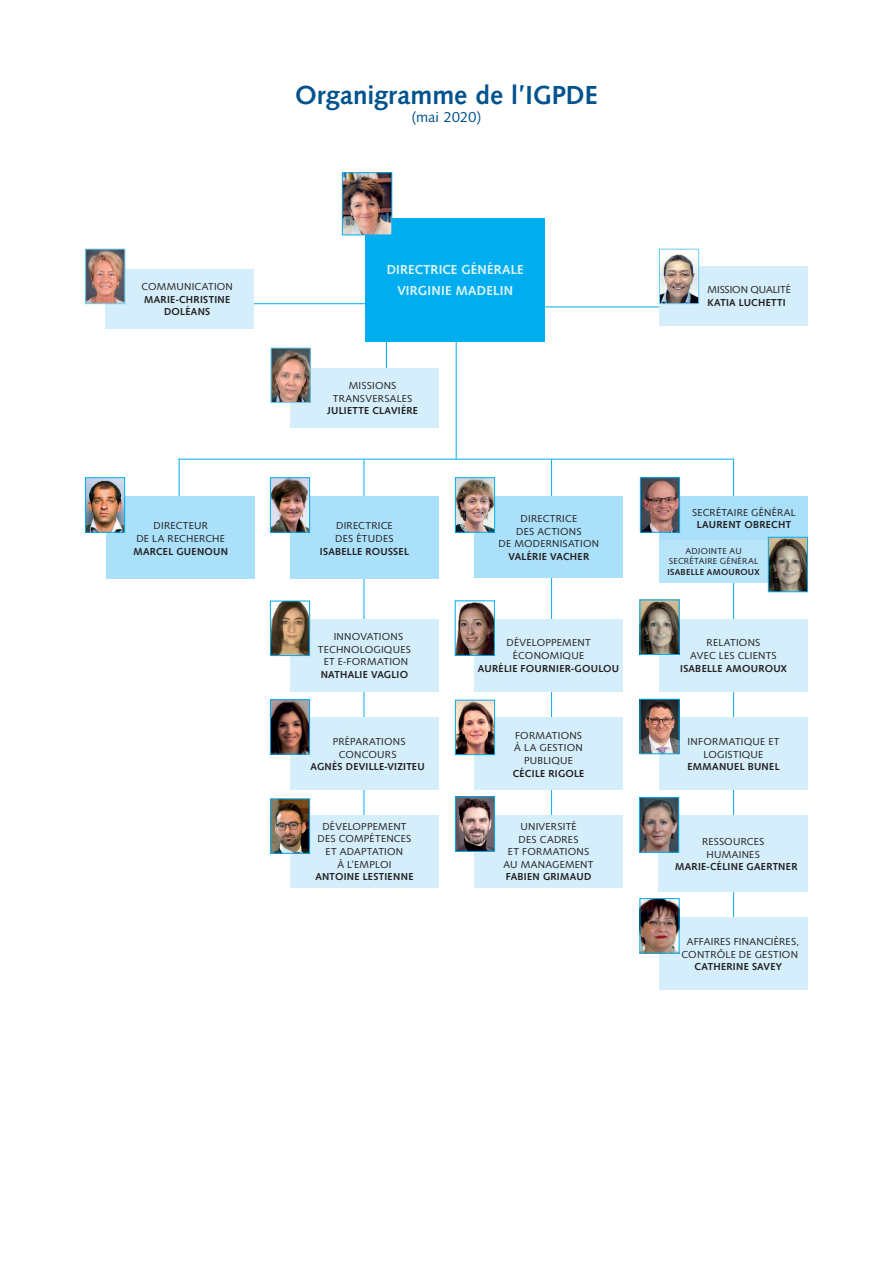
<style>
.page{position:relative;width:893px;height:1263px;background:#fff}
.page>*{position:absolute;margin:0;border:0;box-sizing:border-box;transform-origin:0 0}
.t1{font:700 27px "Syntax";color:#00538d}
.t2{font:15px "Syntax";letter-spacing:-.01em;color:#00538d}
.t3{font:700 13.5px/20.7px "Syntax";letter-spacing:.015em;color:#e1f4fc;text-align:center}
.t4{font:10.5px/12.6px "Syntax";letter-spacing:.025em;color:#231f20;text-align:center}
.t5{font:700 10.5px/12.6px "Syntax";letter-spacing:.025em;color:#231f20;text-align:center}
.t6{font:10.5px "Syntax";letter-spacing:-.005em;color:#231f20}
.t7{font:9px/10.8px "Syntax";letter-spacing:.03em;color:#231f20;text-align:center}
.t8{font:700 9px "Syntax";letter-spacing:.03em;color:#231f20}
</style>
<div class="page">
<hr style="left:247px;top:303px;width:121px;height:1px;background:#00aeef">
<hr style="left:456px;top:316px;width:1px;height:143px;background:#00aeef">
<hr style="left:733px;top:459px;width:1px;height:519px;background:#00aeef">
<hr style="left:179px;top:459px;width:1px;height:106px;background:#00aeef">
<hr style="left:551px;top:459px;width:1px;height:429px;background:#00aeef">
<div style="left:659px;top:496px;width:149px;height:44px;background:#aae0f9"></div>
<hr style="left:364px;top:459px;width:1px;height:422px;background:#00aeef">
<hr style="left:179px;top:459px;width:555px;height:1px;background:#00aeef">
<div style="left:106px;top:497px;width:149px;height:82px;background:#aae0f9"></div>
<div style="left:475px;top:496px;width:148px;height:82px;background:#aae0f9"></div>
<div style="left:474px;top:619px;width:149px;height:72px;background:#d4effb"></div>
<div style="left:474px;top:718px;width:149px;height:72px;background:#d4effb"></div>
<div style="left:474px;top:815px;width:149px;height:72px;background:#d4effb"></div>
<div style="left:290px;top:497px;width:149px;height:82px;background:#aae0f9"></div>
<div style="left:290px;top:619px;width:149px;height:72px;background:#d4effb"></div>
<div style="left:290px;top:718px;width:149px;height:72px;background:#d4effb"></div>
<div style="left:290px;top:815px;width:149px;height:72px;background:#d4effb"></div>
<img style="left:87px;top:479px;width:36px;height:52px">
<div style="left:85px;top:477px;width:40px;height:56px;border:1px solid #00aeef"></div>
<img style="left:272px;top:800px;width:36px;height:52px">
<div style="left:270px;top:798px;width:40px;height:56px;border:1px solid #00aeef"></div>
<img style="left:457px;top:798px;width:36px;height:52px">
<div style="left:455px;top:796px;width:40px;height:56px;border:1px solid #00aeef"></div>
<div style="left:366px;top:218px;width:179px;height:123px;background:#00aeef"></div>
<div style="left:659px;top:917px;width:149px;height:73px;background:#d4effb"></div>
<img style="left:457px;top:702px;width:36px;height:51px">
<div style="left:455px;top:700px;width:40px;height:55px;border:1px solid #00aeef"></div>
<img style="left:457px;top:479px;width:36px;height:52px">
<div style="left:455px;top:477px;width:40px;height:56px;border:1px solid #00aeef"></div>
<img style="left:344px;top:174px;width:46px;height:59px">
<div style="left:342px;top:172px;width:50px;height:63px;border:1px solid #00aeef"></div>
<img style="left:272px;top:701px;width:36px;height:51px">
<div style="left:270px;top:699px;width:40px;height:55px;border:1px solid #00aeef"></div>
<div style="left:659px;top:718px;width:149px;height:72px;background:#d4effb"></div>
<div style="left:658px;top:815px;width:150px;height:77px;background:#d4effb"></div>
<div style="left:659px;top:619px;width:149px;height:72px;background:#d4effb"></div>
<img style="left:641px;top:799px;width:36px;height:52px">
<div style="left:639px;top:797px;width:40px;height:56px;border:1px solid #00aeef"></div>
<img style="left:641px;top:701px;width:36px;height:51px">
<div style="left:639px;top:699px;width:40px;height:55px;border:1px solid #00aeef"></div>
<div style="left:659px;top:540px;width:119px;height:42px;background:#b9e5fa"></div>
<img style="left:770px;top:539px;width:36px;height:51px">
<div style="left:768px;top:537px;width:40px;height:55px;border:1px solid #00aeef"></div>
<img style="left:642px;top:479px;width:36px;height:52px">
<div style="left:640px;top:477px;width:40px;height:56px;border:1px solid #00aeef"></div>
<img style="left:641px;top:900px;width:36px;height:51px">
<div style="left:105px;top:269px;width:148px;height:59px;background:#d4effb"></div>
<img style="left:87px;top:251px;width:36px;height:51px">
<div style="left:85px;top:249px;width:40px;height:55px;border:1px solid #6bcff6"></div>
<img style="left:272px;top:479px;width:36px;height:52px">
<div style="left:270px;top:477px;width:40px;height:56px;border:1px solid #00aeef"></div>
<hr style="left:544px;top:307px;width:118px;height:1px;background:#00aeef">
<div style="left:659px;top:266px;width:149px;height:59px;background:#d4effb"></div>
<img style="left:272px;top:603px;width:36px;height:51px">
<div style="left:270px;top:601px;width:40px;height:55px;border:1px solid #00aeef"></div>
<img style="left:457px;top:602px;width:36px;height:52px">
<div style="left:455px;top:600px;width:40px;height:56px;border:1px solid #00aeef"></div>
<img style="left:661px;top:254px;width:36px;height:48px">
<div style="left:659px;top:249px;width:40px;height:55px;border:1px solid #6bcff6"></div>
<img style="left:641px;top:602px;width:36px;height:51px">
<hr style="left:386px;top:297px;width:1px;height:121px;background:#00aeef">
<div style="left:290px;top:368px;width:149px;height:59px;background:#d4effb"></div>
<img style="left:273px;top:350px;width:36px;height:51px">
<div style="left:271px;top:348px;width:40px;height:55px;border:1px solid #6bcff6"></div>
<p class="t4" style="left:141px;top:280px;width:93px">COMMUNICATION</p>
<p class="t5" style="left:144px;top:293px;width:88px">MARIE-CHRISTINE<br>DOLÉANS</p>
<h1 class="t1" style="left:295px;top:79px;width:304px">Organigramme de l’IGPDE</h1>
<h2 class="t2" style="left:412px;top:109px;width:71px">(mai 2020)</h2>
<p class="t3" style="left:387px;top:260px;width:138px">DIRECTRICE GÉNÉRALE<br>VIRGINIE MADELIN</p>
<p class="t4" style="left:333px;top:379px;width:81px">MISSIONS<br>TRANSVERSALES</p>
<p class="t5" style="left:327px;top:404px;width:92px">JULIETTE CLAVIÈRE</p>
<p class="t6" style="left:708px;top:284px;width:85px">MISSION QUALITÉ</p>
<p class="t5" style="left:708px;top:296px;width:80px">KATIA LUCHETTI</p>
<p class="t4" style="left:692px;top:506px;width:105px">SECRÉTAIRE GÉNÉRAL</p>
<p class="t4" style="left:499px;top:512px;width:102px">DIRECTRICE<br>DES ACTIONS<br>DE MODERNISATION</p>
<p class="t5" style="left:508px;top:550px;width:82px">VALÉRIE VACHER</p>
<p class="t4" style="left:154px;top:520px;width:56px">DIRECTEUR</p>
<p class="t5" style="left:697px;top:519px;width:96px">LAURENT OBRECHT</p>
<p class="t4" style="left:136px;top:532px;width:90px">DE LA RECHERCHE</p>
<p class="t5" style="left:133px;top:545px;width:96px">MARCEL GUENOUN</p>
<p class="t4" style="left:335px;top:520px;width:60px;text-align:left">DIRECTRICE<br>DES ÉTUDES</p>
<p class="t5" style="left:320px;top:545px;width:91px">ISABELLE ROUSSEL</p>
<p class="t7" style="left:669px;top:545px;width:91px">ADJOINTE AU<br>SECRÉTAIRE GÉNÉRAL</p>
<p class="t8" style="left:667px;top:567px;width:94px">ISABELLE AMOUROUX</p>
<p class="t4" style="left:334px;top:630px;width:71px">INNOVATIONS</p>
<p class="t4" style="left:318px;top:643px;width:94px">TECHNOLOGIQUES</p>
<p class="t4" style="left:324px;top:656px;width:86px">ET E-FORMATION</p>
<p class="t5" style="left:321px;top:668px;width:89px">NATHALIE VAGLIO</p>
<p class="t4" style="left:333px;top:735px;width:74px">PRÉPARATIONS<br>CONCOURS</p>
<p class="t5" style="left:311px;top:760px;width:116px">AGNÈS DEVILLE-VIZITEU</p>
<p class="t4" style="left:317px;top:820px;width:95px">DÉVELOPPEMENT<br>DES COMPÉTENCES<br>ET ADAPTATION<br>À L’EMPLOI</p>
<p class="t5" style="left:315px;top:870px;width:100px">ANTOINE LESTIENNE</p>
<p class="t4" style="left:506px;top:637px;width:86px">DÉVELOPPEMENT<br>ÉCONOMIQUE</p>
<p class="t5" style="left:478px;top:662px;width:143px">AURÉLIE FOURNIER-GOULOU</p>
<p class="t4" style="left:514px;top:729px;width:70px">FORMATIONS<br>À LA GESTION<br>PUBLIQUE</p>
<p class="t5" style="left:513px;top:767px;width:73px">CÉCILE RIGOLE</p>
<p class="t4" style="left:504px;top:820px;width:91px">UNIVERSITÉ<br>DES CADRES<br>ET FORMATIONS<br>AU MANAGEMENT</p>
<p class="t5" style="left:506px;top:870px;width:87px">FABIEN GRIMAUD</p>
<p class="t4" style="left:690px;top:637px;width:88px">RELATIONS<br>AVEC LES CLIENTS</p>
<p class="t5" style="left:680px;top:662px;width:108px">ISABELLE AMOUROUX</p>
<p class="t4" style="left:687px;top:735px;width:93px">INFORMATIQUE ET<br>LOGISTIQUE</p>
<p class="t5" style="left:687px;top:760px;width:94px">EMMANUEL BUNEL</p>
<p class="t4" style="left:702px;top:835px;width:64px">RESSOURCES<br>HUMAINES</p>
<p class="t5" style="left:675px;top:860px;width:124px">MARIE-CÉLINE GAERTNER</p>
<p class="t4" style="left:682px;top:935px;width:119px">AFFAIRES FINANCIÈRES,<br>CONTRÔLE DE GESTION</p>
<p class="t5" style="left:694px;top:960px;width:89px">CATHERINE SAVEY</p>
</div>
